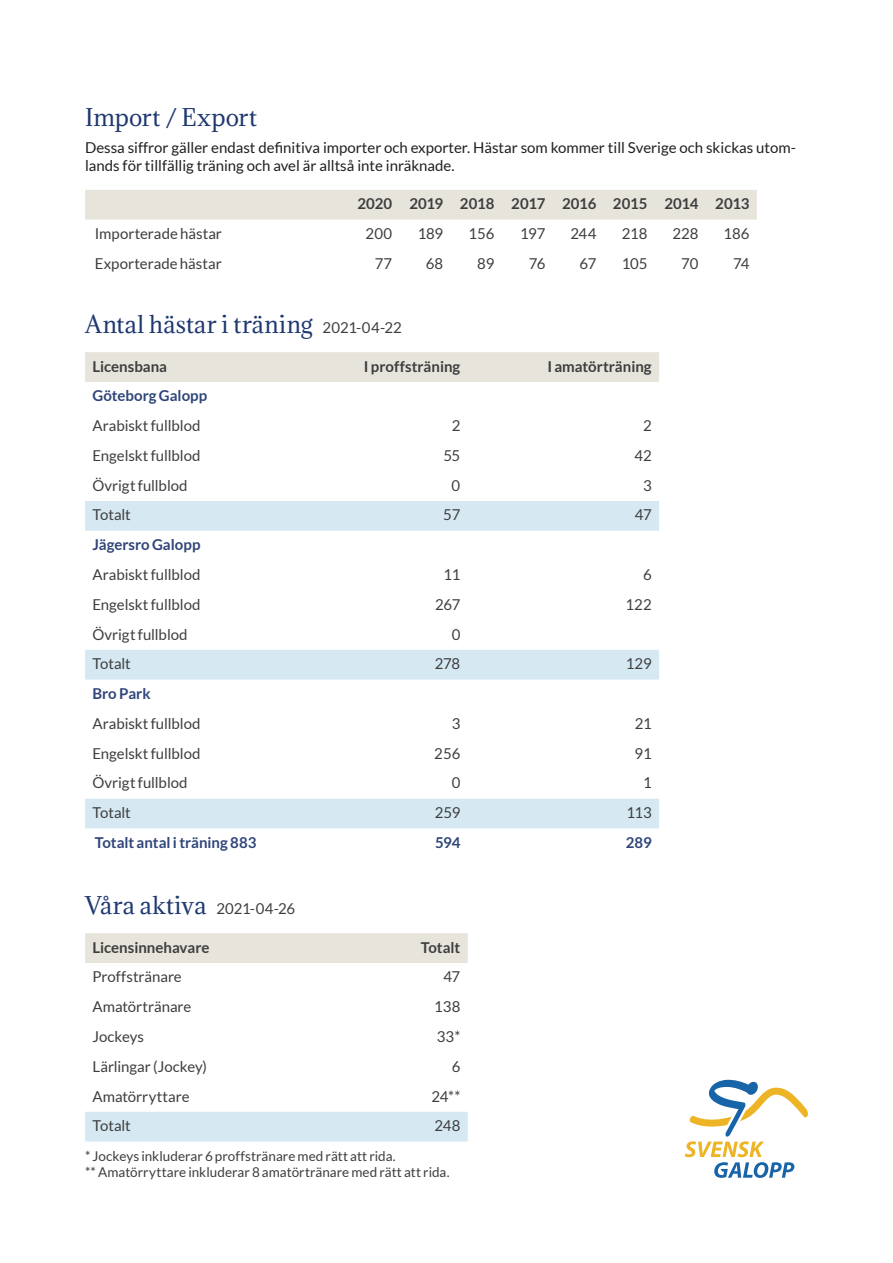
<style>
.page{position:relative;width:893px;height:1263px;background:#fff}
.page>*{position:absolute;margin:0;border:0;box-sizing:border-box;transform-origin:0 0}
.Rubrik_-_Tabell{font:22.5px "Adamina";letter-spacing:.01em;color:#1f3970}
.Tabell{font:15px "Lato";letter-spacing:-.005em;color:#3e3e3f}
.t1{font:15px/18px "Lato";color:#231f20}
.Brödtext_-_Normal_11{font:700 15px "Lato";letter-spacing:-.005em;color:#3e3e3f}
.Tabell-2{font:700 15px "Lato";color:#2f4579}
.Tabell-3{font:700 15px "Lato";letter-spacing:-.005em;color:#3e3e3f}
.Tabell-4{font:13.5px "Lato";color:#3e3e3f}
.s1{font-family:"Lato";font-size:15px;color:#3e3e3f}
</style>
<div class="page">
<div style="left:85px;top:352px;width:574px;height:30px;background:#e7e4dc"></div>
<svg style="left:85px;top:501px;width:574px;height:327px"></svg>
<div style="left:85px;top:190px;width:672px;height:30px;background:#e7e4dc"></div>
<svg style="left:685px;top:1080px;width:123px;height:98px"></svg>
<div style="left:85px;top:933px;width:383px;height:30px;background:#e7e4dc"></div>
<div style="left:85px;top:1112px;width:383px;height:29px;background:#d6e9f3"></div>
<p class="Rubrik_-_Tabell" style="left:85px;top:102px;width:174px">Import / Export</p>
<p class="t1" style="left:85px;top:138px;width:712px">Dessa siffror gäller endast definitiva importer och exporter. Hästar som kommer till Sverige och skickas utom&shy;lands för tillfällig träning och avel är alltså inte inräknade.</p>
<p class="Brödtext_-_Normal_11" style="left:357px;top:195px;width:36px">2020</p>
<p class="Brödtext_-_Normal_11" style="left:409px;top:195px;width:35px">2019</p>
<p class="Brödtext_-_Normal_11" style="left:460px;top:195px;width:36px">2018</p>
<p class="Brödtext_-_Normal_11" style="left:511px;top:195px;width:36px">2017</p>
<p class="Brödtext_-_Normal_11" style="left:562px;top:195px;width:36px">2016</p>
<p class="Brödtext_-_Normal_11" style="left:613px;top:195px;width:36px">2015</p>
<p class="Brödtext_-_Normal_11" style="left:664px;top:195px;width:36px">2014</p>
<p class="Brödtext_-_Normal_11" style="left:715px;top:195px;width:36px">2013</p>
<p class="Tabell" style="left:95px;top:225px;width:129px">Importerade hästar</p>
<p class="Tabell" style="left:366px;top:225px;width:28px">200</p>
<p class="Tabell" style="left:418px;top:225px;width:27px">189</p>
<p class="Tabell" style="left:468px;top:225px;width:28px">156</p>
<p class="Tabell" style="left:520px;top:225px;width:27px">197</p>
<p class="Tabell" style="left:570px;top:225px;width:28px">244</p>
<p class="Tabell" style="left:622px;top:225px;width:27px">218</p>
<p class="Tabell" style="left:672px;top:225px;width:28px">228</p>
<p class="Tabell" style="left:724px;top:225px;width:27px">186</p>
<p class="Tabell" style="left:95px;top:255px;width:128px">Exporterade hästar</p>
<p class="Tabell" style="left:375px;top:255px;width:19px">77</p>
<p class="Tabell" style="left:426px;top:255px;width:19px">68</p>
<p class="Tabell" style="left:477px;top:255px;width:19px">89</p>
<p class="Tabell" style="left:529px;top:255px;width:18px">76</p>
<p class="Tabell" style="left:580px;top:255px;width:18px">67</p>
<p class="Tabell" style="left:622px;top:255px;width:27px">105</p>
<p class="Tabell" style="left:681px;top:255px;width:19px">70</p>
<p class="Tabell" style="left:733px;top:255px;width:18px">74</p>
<p class="Rubrik_-_Tabell" style="left:85px;top:309px;width:318px">Antal hästar i träning <span class="s1">2021-04-22</span></p>
<p class="Tabell-3" style="left:92px;top:358px;width:76px">Licensbana</p>
<p class="Brödtext_-_Normal_11" style="left:364px;top:358px;width:98px">I proffsträning</p>
<p class="Brödtext_-_Normal_11" style="left:547px;top:358px;width:106px">I amatörträning</p>
<p class="Tabell-2" style="left:92px;top:387px;width:116px">Göteborg Galopp</p>
<p class="Tabell" style="left:92px;top:417px;width:110px">Arabiskt fullblod</p>
<p class="Tabell" style="left:452px;top:417px;width:10px">2</p>
<p class="Tabell" style="left:643px;top:417px;width:10px">2</p>
<p class="Tabell" style="left:92px;top:447px;width:110px">Engelskt fullblod</p>
<p class="Tabell" style="left:443px;top:447px;width:18px">55</p>
<p class="Tabell" style="left:635px;top:447px;width:19px">42</p>
<p class="Tabell" style="left:92px;top:477px;width:97px">Övrigt fullblod</p>
<p class="Tabell" style="left:452px;top:477px;width:10px">0</p>
<p class="Tabell" style="left:643px;top:477px;width:10px">3</p>
<p class="Tabell" style="left:92px;top:507px;width:40px">Totalt</p>
<p class="Tabell" style="left:443px;top:507px;width:19px">57</p>
<p class="Tabell" style="left:635px;top:507px;width:18px">47</p>
<p class="Tabell-2" style="left:92px;top:536px;width:110px">Jägersro Galopp</p>
<p class="Tabell" style="left:92px;top:566px;width:110px">Arabiskt fullblod</p>
<p class="Tabell" style="left:444px;top:566px;width:18px">11</p>
<p class="Tabell" style="left:643px;top:566px;width:10px">6</p>
<p class="Tabell" style="left:92px;top:596px;width:110px">Engelskt fullblod</p>
<p class="Tabell" style="left:435px;top:596px;width:27px">267</p>
<p class="Tabell" style="left:625px;top:596px;width:28px">122</p>
<p class="Tabell" style="left:92px;top:626px;width:97px">Övrigt fullblod</p>
<p class="Tabell" style="left:452px;top:626px;width:10px">0</p>
<p class="Tabell" style="left:92px;top:655px;width:40px">Totalt</p>
<p class="Tabell" style="left:435px;top:655px;width:27px">278</p>
<p class="Tabell" style="left:626px;top:655px;width:27px">129</p>
<p class="Tabell-2" style="left:92px;top:685px;width:60px">Bro Park</p>
<p class="Tabell" style="left:92px;top:715px;width:110px">Arabiskt fullblod</p>
<p class="Tabell" style="left:452px;top:715px;width:10px">3</p>
<p class="Tabell" style="left:635px;top:715px;width:18px">21</p>
<p class="Tabell" style="left:92px;top:745px;width:110px">Engelskt fullblod</p>
<p class="Tabell" style="left:434px;top:745px;width:28px">256</p>
<p class="Tabell" style="left:635px;top:745px;width:19px">91</p>
<p class="Tabell" style="left:92px;top:774px;width:97px">Övrigt fullblod</p>
<p class="Tabell" style="left:452px;top:774px;width:10px">0</p>
<p class="Tabell" style="left:643px;top:774px;width:10px">1</p>
<p class="Tabell" style="left:92px;top:804px;width:40px">Totalt</p>
<p class="Tabell" style="left:435px;top:804px;width:27px">259</p>
<p class="Tabell" style="left:626px;top:804px;width:27px">113</p>
<p class="Tabell-2" style="left:95px;top:834px;width:163px">Totalt antal i träning 883</p>
<p class="Tabell-2" style="left:435px;top:834px;width:27px">594</p>
<p class="Tabell-2" style="left:626px;top:834px;width:27px">289</p>
<p class="Rubrik_-_Tabell" style="left:85px;top:890px;width:212px">Våra aktiva <span class="s1">2021-04-26</span></p>
<p class="Tabell-3" style="left:92px;top:938px;width:119px">Licensinnehavare</p>
<p class="Brödtext_-_Normal_11" style="left:421px;top:938px;width:41px">Totalt</p>
<p class="Tabell" style="left:92px;top:969px;width:91px">Proffstränare</p>
<p class="Tabell" style="left:443px;top:969px;width:18px">47</p>
<p class="Tabell" style="left:92px;top:998px;width:100px">Amatörtränare</p>
<p class="Tabell" style="left:434px;top:998px;width:28px">138</p>
<p class="Tabell" style="left:92px;top:1028px;width:53px">Jockeys</p>
<p class="Tabell" style="left:437px;top:1028px;width:25px">33*</p>
<p class="Tabell" style="left:92px;top:1058px;width:116px">Lärlingar (Jockey)</p>
<p class="Tabell" style="left:452px;top:1058px;width:10px">6</p>
<p class="Tabell" style="left:92px;top:1088px;width:99px">Amatörryttare</p>
<p class="Tabell" style="left:432px;top:1088px;width:30px">24**</p>
<p class="Tabell" style="left:92px;top:1117px;width:40px">Totalt</p>
<p class="Tabell" style="left:434px;top:1117px;width:27px">248</p>
<p class="Tabell-4" style="left:85px;top:1148px;width:312px">* Jockeys inkluderar 6 proffstränare med rätt att rida.</p>
<p class="Tabell-4" style="left:85px;top:1165px;width:366px">** Amatörryttare inkluderar 8 amatörtränare med rätt att rida.</p>
</div>
